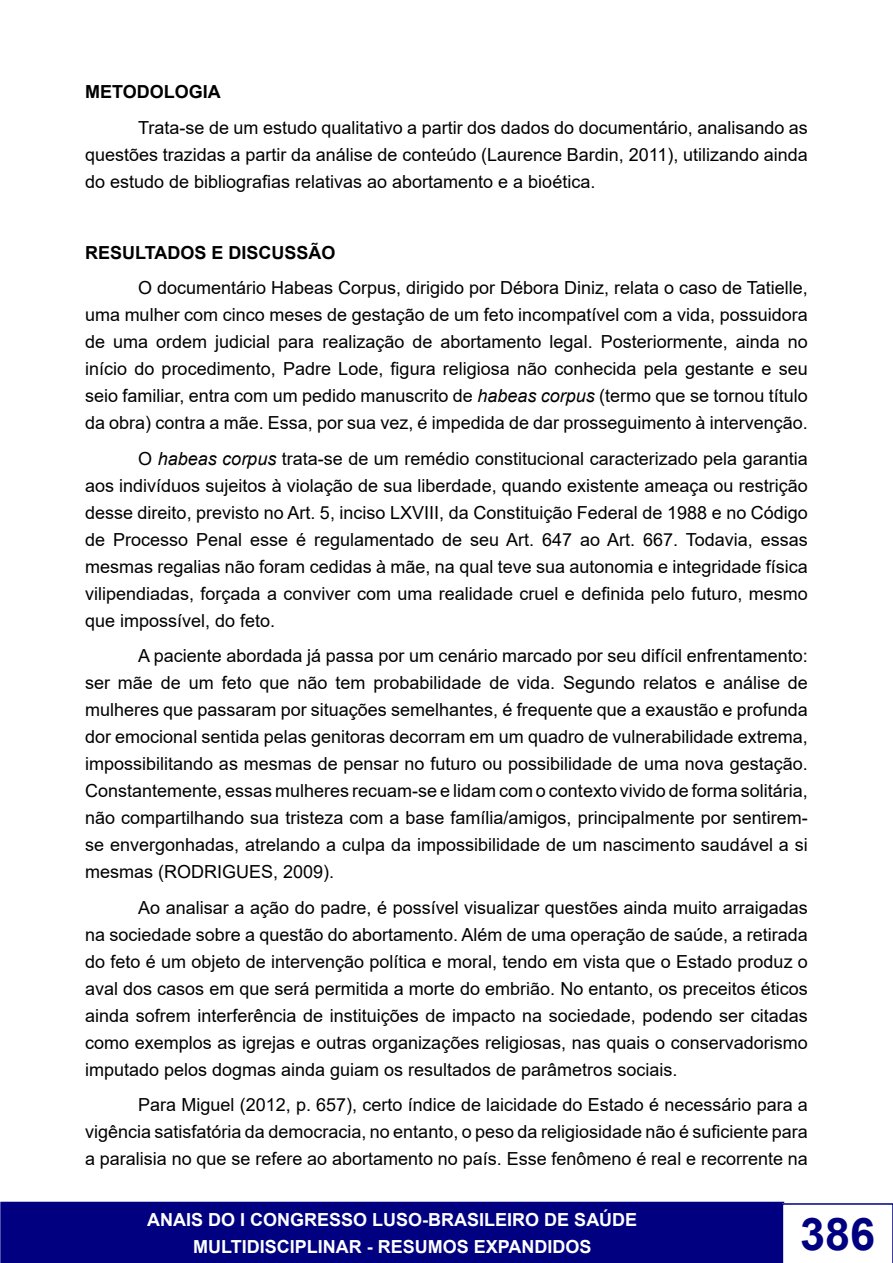
<style>
.page{position:relative;width:893px;height:1263px;background:#fff}
.page>*{position:absolute;margin:0;border:0;box-sizing:border-box;transform-origin:0 0}
.t1{font:700 45px "Arial";color:#000080}
.t2{font:18px/27px "Arial";color:#000;text-align:justify}
.t3{font:700 18px/27px "Arial";color:#fff;text-align:center}
.t4{font:700 18px "Arial";color:#000}
.s1{font-style:italic}
</style>
<div class="page">
<div style="left:1px;top:1202px;width:782px;height:61px;background:#000080"></div>
<svg style="left:782px;top:1203px;width:111px;height:60px"></svg>
<p class="t4" style="left:85px;top:79px;width:137px">METODOLOGIA</p>
<p class="t2" style="left:85px;top:114px;width:724px;text-indent:53px">Trata-se de um estudo qualitativo a partir dos dados do documentário, analisando as questões trazidas a partir da análise de conteúdo (Laurence Bardin, 2011), utilizando ainda do estudo de bibliografias relativas ao abortamento e a bioética.</p>
<p class="t4" style="left:85px;top:240px;width:252px">RESULTADOS E DISCUSSÃO</p>
<p class="t2" style="left:85px;top:274px;width:724px;text-indent:53px">O documentário Habeas Corpus, dirigido por Débora Diniz, relata o caso de Tatielle, uma mulher com cinco meses de gestação de um feto incompatível com a vida, possuidora de uma ordem judicial para realização de abortamento legal. Posteriormente, ainda no início do procedimento, Padre Lode, figura religiosa não conhecida pela gestante e seu seio familiar, entra com um pedido manuscrito de <span class="s1">habeas corpus</span> (termo que se tornou título da obra) contra a mãe. Essa, por sua vez, é impedida de dar prosseguimento à intervenção.</p>
<p class="t2" style="left:85px;top:445px;width:724px;text-indent:53px">O <span class="s1">habeas corpus</span> trata-se de um remédio constitucional caracterizado pela garantia aos indivíduos sujeitos à violação de sua liberdade, quando existente ameaça ou restrição desse direito, previsto no Art. 5, inciso LXVIII, da Constituição Federal de 1988 e no Código de Processo Penal esse é regulamentado de seu Art. 647 ao Art. 667. Todavia, essas mesmas regalias não foram cedidas à mãe, na qual teve sua autonomia e integridade física vilipendiadas, forçada a conviver com uma realidade cruel e definida pelo futuro, mesmo que impossível, do feto.</p>
<p class="t2" style="left:85px;top:642px;width:724px;text-indent:53px">A paciente abordada já passa por um cenário marcado por seu difícil enfrentamento: ser mãe de um feto que não tem probabilidade de vida. Segundo relatos e análise de mulheres que passaram por situações semelhantes, é frequente que a exaustão e profunda dor emocional sentida pelas genitoras decorram em um quadro de vulnerabilidade extrema, impossibilitando as mesmas de pensar no futuro ou possibilidade de uma nova gestação.<br>Constantemente, essas mulheres recuam-se e lidam com o contexto vivido de forma solitária, não compartilhando sua tristeza com a base família/amigos, principalmente por sentirem&shy;se envergonhadas, atrelando a culpa da impossibilidade de um nascimento saudável a si mesmas (RODRIGUES, 2009).</p>
<p class="t2" style="left:85px;top:894px;width:724px;text-indent:53px">Ao analisar a ação do padre, é possível visualizar questões ainda muito arraigadas na sociedade sobre a questão do abortamento. Além de uma operação de saúde, a retirada do feto é um objeto de intervenção política e moral, tendo em vista que o Estado produz o aval dos casos em que será permitida a morte do embrião. No entanto, os preceitos éticos ainda sofrem interferência de instituições de impacto na sociedade, podendo ser citadas como exemplos as igrejas e outras organizações religiosas, nas quais o conservadorismo imputado pelos dogmas ainda guiam os resultados de parâmetros sociais.</p>
<p class="t2" style="left:85px;top:1091px;width:724px;text-indent:53px">Para Miguel (2012, p. 657), certo índice de laicidade do Estado é necessário para a vigência satisfatória da democracia, no entanto, o peso da religiosidade não é suficiente para a paralisia no que se refere ao abortamento no país. Esse fenômeno é real e recorrente na</p>
<p class="t3" style="left:147px;top:1206px;width:492px">ANAIS DO I CONGRESSO LUSO-BRASILEIRO DE SAÚDE<br>MULTIDISCIPLINAR - RESUMOS EXPANDIDOS</p>
<h1 class="t1" style="left:800px;top:1203px;width:77px">386</h1>
</div>
